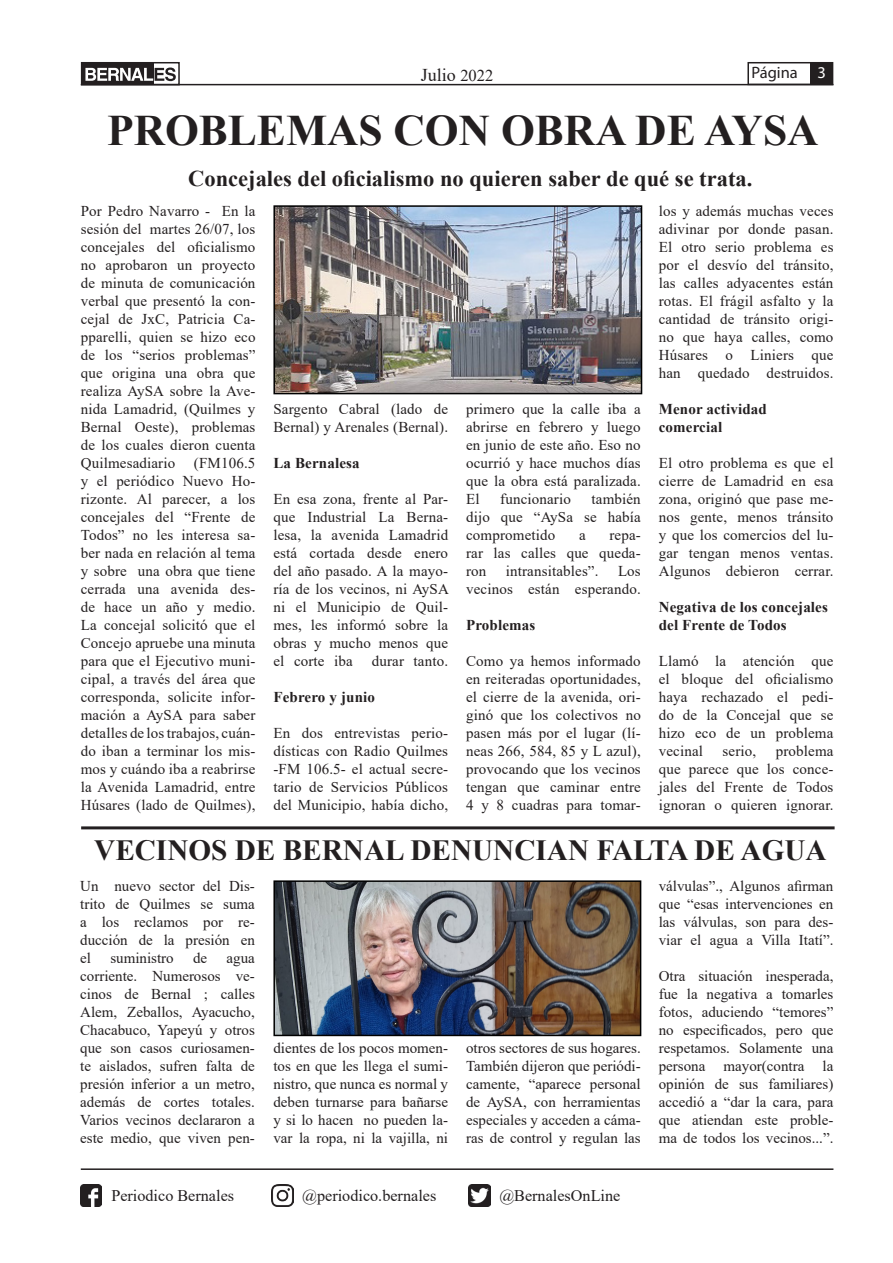
<style>
.page{position:relative;width:893px;height:1263px;background:#fff}
.page>*{position:absolute;margin:0;border:0;box-sizing:border-box;transform-origin:0 0}
.t1{font:700 43.5px "Times New Roman";color:#231f20}
.t2{font:700 29.25px "Times New Roman";color:#231f20}
.t3{font:700 22.5px "Times New Roman";color:#231f20}
.t4{font:18px "Times New Roman";color:#231f20}
.t5{font:16.5px "Myriad Pro";color:#231f20}
.t6{font:16.2px "Times New Roman";color:#231f20}
.t7{font:15px/18px "Times New Roman";letter-spacing:.01em;color:#231f20;text-align:justify}
.t8{font:700 15px/18px "Times New Roman";letter-spacing:.01em;color:#231f20}
.s1{font-size:16.5px}
.s2{color:#fff}
</style>
<div class="page">
<div style="left:810px;top:63px;width:23px;height:21px;background:#231f20"></div>
<div style="left:82px;top:63px;width:72px;height:22px;background:#231f20"></div>
<div style="left:747px;top:62px;width:86px;height:23px;border:2px solid #231f20"></div>
<svg style="left:85px;top:68px;width:91px;height:13px"></svg>
<div style="left:81px;top:62px;width:99px;height:23px;border:2px solid #231f20"></div>
<hr style="left:81px;top:84px;width:752px;height:1px;background:#231f20">
<hr style="left:81px;top:1168px;width:752px;height:2px;background:#231f20">
<img style="left:80px;top:1185px;width:22px;height:21px">
<img style="left:272px;top:1185px;width:21px;height:21px">
<img style="left:469px;top:1185px;width:21px;height:21px">
<img style="left:276px;top:883px;width:362px;height:150px">
<div style="left:273px;top:880px;width:368px;height:156px;border:2px solid #000"></div>
<img style="left:276px;top:208px;width:363px;height:183px">
<div style="left:273px;top:205px;width:369px;height:189px;border:2px solid #000"></div>
<hr style="left:81px;top:826px;width:754px;height:3px;background:#231f20">
<p class="t4" style="left:421px;top:62px;width:74px">Julio <span class="s1">2022</span></p>
<p class="t5" style="left:751px;top:63px;width:76px">Página <span class="s2">3</span></p>
<p class="t1" style="left:107px;top:99px;width:713px">PROBLEMAS CON OBRA DE AYSA</p>
<p class="t3" style="left:188px;top:162px;width:566px">Concejales del oficialismo no quieren saber de qué se trata.</p>
<p class="t7" style="left:81px;top:201px;width:176px">Por Pedro Navarro - En la sesión del martes 26/07, los concejales del oficialismo no aprobaron un proyecto de minuta de comunicación verbal que presentó la con&shy;cejal de JxC, Patricia Ca&shy;pparelli, quien se hizo eco de los “serios problemas” que origina una obra que realiza AySA sobre la Ave&shy;nida Lamadrid, (Quilmes y Bernal Oeste), problemas de los cuales dieron cuenta Quilmesadiario</p>
<p class="t7" style="left:659px;top:201px;width:176px">los y además muchas veces adivinar por donde pasan.</p>
<p class="t7" style="left:659px;top:237px;width:176px">El otro serio problema es por el desvío del tránsito, las calles adyacentes están rotas. El frágil asfalto y la cantidad de tránsito origi&shy;no que haya calles, como Húsares o Liniers que han quedado destruidos.</p>
<p class="t8" style="left:659px;top:399px;width:110px">Menor actividad</p>
<p class="t8" style="left:659px;top:417px;width:65px">comercial</p>
<p class="t7" style="left:659px;top:453px;width:176px">El otro problema es que el cierre de Lamadrid en esa zona, originó que pase me&shy;nos gente, menos tránsito y que los comercios del lu&shy;gar tengan menos ventas.<br>Algunos debieron cerrar.</p>
<p class="t8" style="left:659px;top:597px;width:171px">Negativa de los concejales del Frente de Todos</p>
<p class="t7" style="left:659px;top:651px;width:176px">Llamó la atención que el bloque del oficialismo haya rechazado el pedi&shy;do de la Concejal que se hizo eco de un problema vecinal</p>
<p class="t7" style="left:273px;top:400px;width:176px">Sargento Cabral (lado de<br>Bernal) y Arenales (Bernal).</p>
<p class="t8" style="left:273px;top:454px;width:88px">La Bernalesa</p>
<p class="t7" style="left:273px;top:490px;width:177px">En esa zona, frente al Par&shy;que Industrial La Berna&shy;lesa, la avenida Lamadrid está cortada desde enero del año pasado. A la mayo&shy;ría de los vecinos, ni AySA ni el Municipio de Quil&shy;mes, les informó sobre la obras y mucho menos que el corte iba</p>
<p class="t7" style="left:466px;top:400px;width:176px">primero que la calle iba a abrirse en febrero y luego en junio de este año. Eso no ocurrió y hace muchos días que la obra está paralizada.</p>
<p class="t7" style="left:466px;top:490px;width:15px">El</p>
<p class="t7" style="left:500px;top:490px;width:72px">funcionario</p>
<p class="t7" style="left:81px;top:453px;width:176px;text-indent:113px">(FM106.5 y el periódico Nuevo Ho&shy;rizonte. Al parecer, a los concejales del “Frente de Todos” no les interesa sa&shy;ber nada en relación al tema y sobre una obra que tiene cerrada una avenida des&shy;de hace un año y medio.</p>
<p class="t7" style="left:81px;top:615px;width:176px">La concejal solicitó que el Concejo apruebe una minuta para que el Ejecutivo muni&shy;cipal, a través del área que corresponda, solicite infor&shy;mación a AySA para saber detalles de los trabajos, cuán&shy;do iban a terminar los mis&shy;mos y cuándo iba a reabrirse la Avenida Lamadrid, entre Húsares (lado de Quilmes),</p>
<p class="t7" style="left:466px;top:490px;width:176px;text-indent:125px">también dijo que “AySa se había comprometido</p>
<p class="t7" style="left:466px;top:526px;width:176px;text-indent:143px">repa&shy;rar las calles que queda&shy;ron</p>
<p class="t7" style="left:579px;top:526px;width:8px">a</p>
<p class="t7" style="left:506px;top:562px;width:94px">intransitables”.</p>
<p class="t7" style="left:466px;top:562px;width:176px;text-align:right">Los<br>vecinos están esperando.</p>
<p class="t8" style="left:466px;top:616px;width:71px">Problemas</p>
<p class="t7" style="left:466px;top:652px;width:176px">Como ya hemos informado en reiteradas oportunidades, el cierre de la avenida, ori&shy;ginó que los colectivos no pasen más por el lugar (lí&shy;neas 266, 584, 85 y L azul), provocando que los vecinos tengan que caminar entre 4 y 8 cuadras para tomar-</p>
<p class="t7" style="left:372px;top:652px;width:78px">durar tanto.</p>
<p class="t8" style="left:273px;top:688px;width:103px">Febrero y junio</p>
<p class="t7" style="left:273px;top:724px;width:176px">En dos entrevistas perio&shy;dísticas con Radio Quilmes -FM 106.5- el actual secre&shy;tario de Servicios Públicos del Municipio, había dicho,</p>
<p class="t7" style="left:659px;top:741px;width:176px;text-indent:117px">problema que parece que los conce&shy;jales del Frente de Todos ignoran o quieren ignorar.</p>
<p class="t7" style="left:723px;top:741px;width:35px">serio,</p>
<p class="t2" style="left:94px;top:829px;width:734px">VECINOS DE BERNAL DENUNCIAN FALTA DE AGUA</p>
<p class="t7" style="left:80px;top:876px;width:176px">Un nuevo sector del Dis&shy;trito de Quilmes se suma a los reclamos por re&shy;ducción de la presión en el</p>
<p class="t7" style="left:659px;top:876px;width:176px">válvulas”., Algunos afirman que “esas intervenciones en las válvulas, son para des&shy;viar el agua a Villa Itatí”.</p>
<p class="t7" style="left:659px;top:966px;width:176px">Otra situación inesperada, fue la negativa a tomarles fotos, aduciendo “temores” no especificados, pero que respetamos. Solamente una persona mayor(contra la opinión de sus familiares) accedió a “dar la cara, para que atiendan este proble&shy;ma de todos los vecinos...”.</p>
<p class="t7" style="left:110px;top:948px;width:65px">suministro</p>
<p class="t7" style="left:193px;top:948px;width:16px">de</p>
<p class="t7" style="left:227px;top:948px;width:30px">agua</p>
<p class="t7" style="left:80px;top:966px;width:176px">corriente. Numerosos ve&shy;cinos de Bernal ; calles Alem, Zeballos, Ayacucho, Chacabuco, Yapeyú y otros que son casos curiosamen&shy;te aislados, sufren falta de presión inferior a un metro, además de cortes totales.</p>
<p class="t7" style="left:80px;top:1110px;width:176px">Varios vecinos declararon a este medio, que viven pen-</p>
<p class="t7" style="left:273px;top:1038px;width:176px">dientes de los pocos momen&shy;tos en que les llega el sumi&shy;nistro, que nunca es normal y deben turnarse para bañarse y si lo hacen no pueden la&shy;var la ropa, ni la vajilla, ni</p>
<p class="t7" style="left:466px;top:1038px;width:176px">otros sectores de sus hogares.</p>
<p class="t7" style="left:466px;top:1056px;width:176px">También dijeron que periódi&shy;camente, “aparece personal de AySA, con herramientas especiales y acceden a cáma&shy;ras de control y regulan las</p>
<p class="t6" style="left:111px;top:1184px;width:124px">Periodico Bernales</p>
<p class="t6" style="left:302px;top:1184px;width:136px">@periodico.bernales</p>
<p class="t6" style="left:499px;top:1184px;width:123px">@BernalesOnLine</p>
</div>
